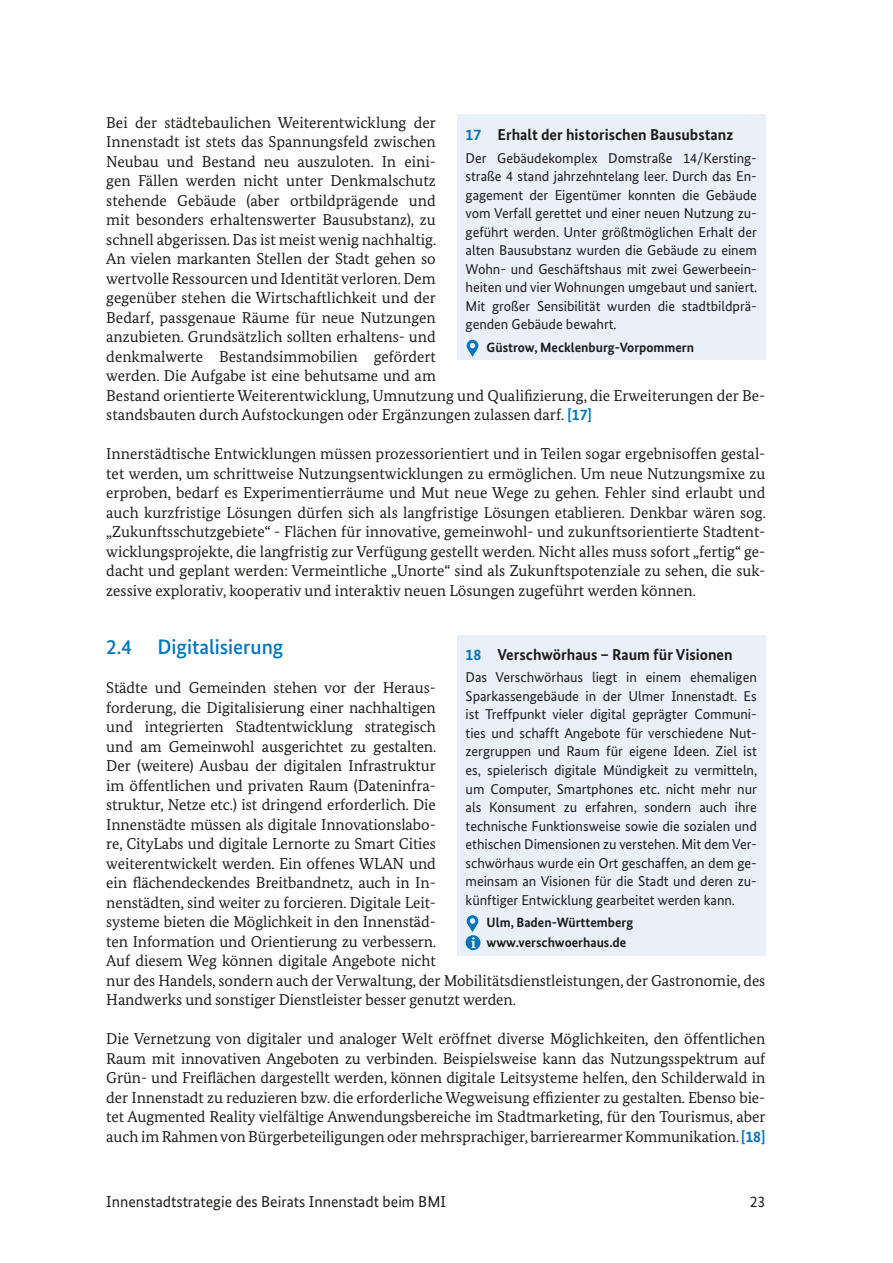
<style>
.page{position:relative;width:893px;height:1263px;background:#fff}
.page>*{position:absolute;margin:0;border:0;box-sizing:border-box;transform-origin:0 0}
.t1{font:500 21px "Bundes Sans";color:#0075bf}
.Fließtext{font:15.75px/19.5px "Bundes Serif";letter-spacing:-.005em;color:#1d1d1b}
.t2{font:700 15.75px "Bundes Sans";color:#1d1d1b}
.t3{font:15.75px "Bundes Sans";color:#1d1d1b}
.Beispielkasten_Fließ{font:14.25px/18.6px "Bundes Sans";letter-spacing:-.005em;color:#1d1d1b;text-align:justify}
.Beispielkasten__vers{font:700 13.5px "Bundes Sans";color:#1d1d1b}
.s1{font-family:"Bundes Sans";font-weight:700;color:#0075bf}
.s2{color:#0075bf}
</style>
<div class="page">
<div style="left:457px;top:115px;width:308px;height:245px;background:#eaf0fa"></div>
<svg style="left:467px;top:340px;width:11px;height:17px"></svg>
<div style="left:457px;top:635px;width:308px;height:320px;background:#eaf0fa"></div>
<div style="left:466px;top:935px;width:14px;height:15px;background:#0075bf;border-radius:50%"></div>
<svg style="left:467px;top:915px;width:11px;height:33px"></svg>
<p class="Fließtext" style="left:106px;top:112px;width:661px">Bei der städtebaulichen Weiterentwicklung der<br>Innenstadt ist stets das Spannungsfeld zwischen<br>Neubau und Bestand neu auszuloten. In eini-<br>gen Fällen werden nicht unter Denkmalschutz<br>stehende Gebäude (aber ortbildprägende und<br>mit besonders erhaltenswerter Bausubstanz), zu<br>schnell abgerissen. Das ist meist wenig nachhaltig.<br>An vielen markanten Stellen der Stadt gehen so<br>wertvolle Ressourcen und Identität verloren. Dem<br>gegenüber stehen die Wirtschaftlichkeit und der<br>Bedarf, passgenaue Räume für neue Nutzungen<br>anzubieten. Grundsätzlich sollten erhaltens- und<br>denkmalwerte Bestandsimmobilien gefördert<br>werden. Die Aufgabe ist eine behutsame und am<br>Bestand orientierte Weiterentwicklung, Umnutzung und Qualifizierung, die Erweiterungen der Be&shy;standsbauten durch Aufstockungen oder Ergänzungen zulassen darf. <span class="s1">[17]</span></p>
<h3 class="t2" style="left:466px;top:125px;width:269px"><span class="s2">17</span> Erhalt der historischen Bausubstanz</h3>
<p class="Beispielkasten_Fließ" style="left:466px;top:148px;width:293px">Der Gebäudekomplex Domstraße 14/Kersting&shy;straße 4 stand jahrzehntelang leer. Durch das En&shy;gagement der Eigentümer konnten die Gebäude vom Verfall gerettet und einer neuen Nutzung zu&shy;geführt werden. Unter größtmöglichen Erhalt der alten Bausubstanz wurden die Gebäude zu einem Wohn- und Geschäftshaus mit zwei Gewerbeein&shy;heiten und vier Wohnungen umgebaut und saniert.<br>Mit großer Sensibilität wurden die stadtbildprä&shy;genden Gebäude bewahrt.</p>
<p class="Beispielkasten__vers" style="left:487px;top:339px;width:209px">Güstrow, Mecklenburg-Vorpommern</p>
<p class="Fließtext" style="left:106px;top:444px;width:661px;text-align:justify">Innerstädtische Entwicklungen müssen prozessorientiert und in Teilen sogar ergebnisoffen gestal&shy;tet werden, um schrittweise Nutzungsentwicklungen zu ermöglichen. Um neue Nutzungsmixe zu erproben, bedarf es Experimentierräume und Mut neue Wege zu gehen. Fehler sind erlaubt und auch kurzfristige Lösungen dürfen sich als langfristige Lösungen etablieren. Denkbar wären sog. „Zukunftsschutzgebiete“ - Flächen für innovative, gemeinwohl- und zukunftsorientierte Stadtent&shy;wicklungsprojekte, die langfristig zur Verfügung gestellt werden. Nicht alles muss sofort „fertig“ ge&shy;dacht und geplant werden: Vermeintliche „Unorte“ sind als Zukunftspotenziale zu sehen, die suk&shy;zessive explorativ, kooperativ und interaktiv neuen Lösungen zugeführt werden können.</p>
<h2 class="t1" style="left:106px;top:634px;width:179px">2.4 Digitalisierung</h2>
<p class="Fließtext" style="left:106px;top:678px;width:661px">Städte und Gemeinden stehen vor der Heraus-<br>forderung, die Digitalisierung einer nachhaltigen<br>und integrierten Stadtentwicklung strategisch<br>und am Gemeinwohl ausgerichtet zu gestalten.<br>Der (weitere) Ausbau der digitalen Infrastruktur<br>im öffentlichen und privaten Raum (Dateninfra-<br>struktur, Netze etc.) ist dringend erforderlich. Die<br>Innenstädte müssen als digitale Innovationslabo-<br>re, CityLabs und digitale Lernorte zu Smart Cities<br>weiterentwickelt werden. Ein offenes WLAN und<br>ein flächendeckendes Breitbandnetz, auch in In-<br>nenstädten, sind weiter zu forcieren. Digitale Leit-<br>systeme bieten die Möglichkeit in den Innenstäd-<br>ten Information und Orientierung zu verbessern.<br>Auf diesem Weg können digitale Angebote nicht<br>nur des Handels, sondern auch der Verwaltung, der Mobilitätsdienstleistungen, der Gastronomie, des Handwerks und sonstiger Dienstleister besser genutzt werden.</p>
<p class="Fließtext" style="left:106px;top:1029px;width:661px;text-align:justify">Die Vernetzung von digitaler und analoger Welt eröffnet diverse Möglichkeiten, den öffentlichen Raum mit innovativen Angeboten zu verbinden. Beispielsweise kann das Nutzungsspektrum auf Grün- und Freiflächen dargestellt werden, können digitale Leitsysteme helfen, den Schilderwald in der Innenstadt zu reduzieren bzw. die erforderliche Wegweisung effizienter zu gestalten. Ebenso bie&shy;tet Augmented Reality vielfältige Anwendungsbereiche im Stadtmarketing, für den Tourismus, aber auch im Rahmen von Bürgerbeteiligungen oder mehrsprachiger, barrierearmer Kommunikation. <span class="s1">[18]</span></p>
<h3 class="t2" style="left:466px;top:645px;width:269px"><span class="s2">18</span> Verschwörhaus – Raum für Visionen</h3>
<p class="Beispielkasten_Fließ" style="left:466px;top:668px;width:293px">Das Verschwörhaus liegt in einem ehemaligen Sparkassengebäude in der Ulmer Innenstadt. Es ist Treffpunkt vieler digital geprägter Communi&shy;ties und schafft Angebote für verschiedene Nut&shy;zergruppen und Raum für eigene Ideen. Ziel ist es, spielerisch digitale Mündigkeit zu vermitteln, um Computer, Smartphones etc. nicht mehr nur als Konsument zu erfahren, sondern auch ihre technische Funktionsweise sowie die sozialen und ethischen Dimensionen zu verstehen. Mit dem Ver&shy;schwörhaus wurde ein Ort geschaffen, an dem ge&shy;meinsam an Visionen für die Stadt und deren zu&shy;künftiger Entwicklung gearbeitet werden kann.</p>
<p class="Beispielkasten__vers" style="left:487px;top:914px;width:148px">Ulm, Baden-Württemberg</p>
<p class="Beispielkasten__vers" style="left:487px;top:934px;width:141px">www.verschwoerhaus.de</p>
<p class="t3" style="left:106px;top:1192px;width:341px">Innenstadtstrategie des Beirats Innenstadt beim BMI</p>
<p class="t3" style="left:750px;top:1192px;width:17px">23</p>
</div>
